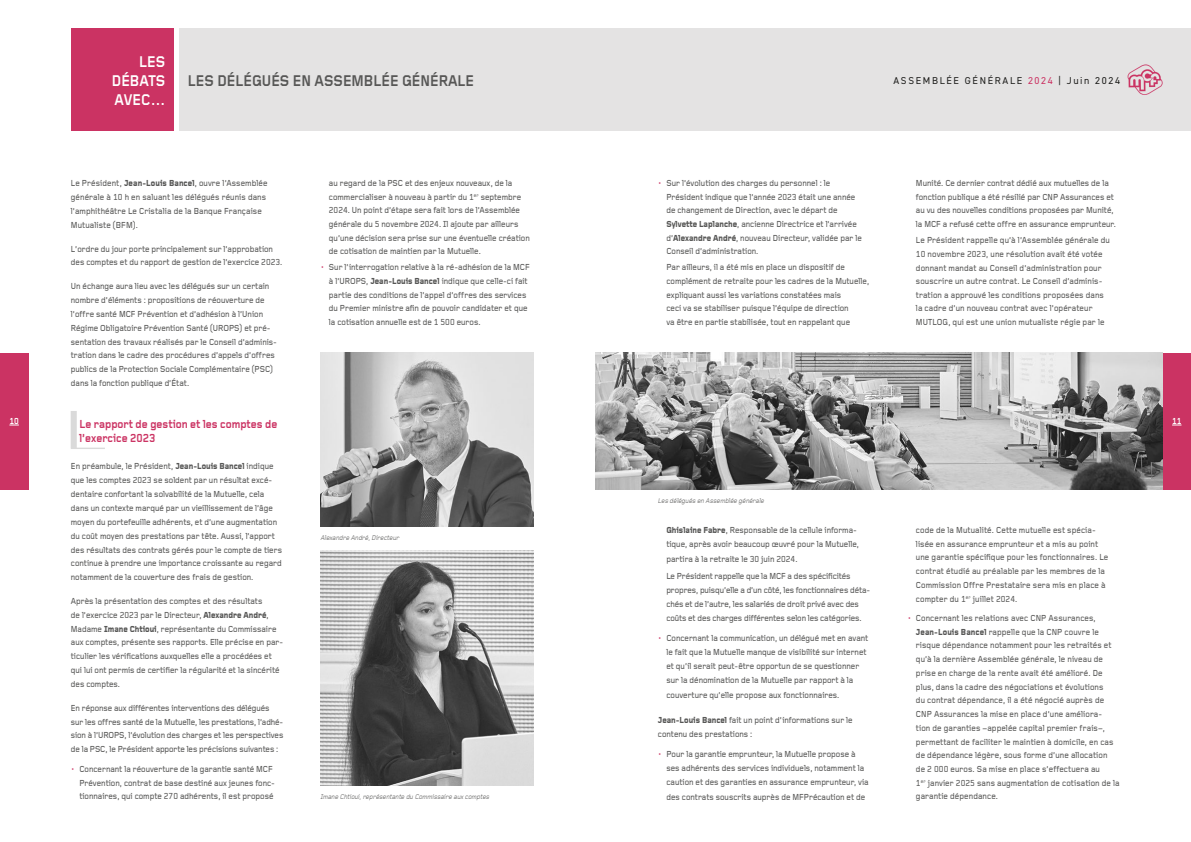
<style>
.page{position:relative;width:1191px;height:842px;background:#fff}
.page>*{position:absolute;margin:0;border:0;box-sizing:border-box;transform-origin:0 0}
.t1{font:700 16px "Foundry Gridnik";color:#575756;scale:.9 1}
.t2{font:700 16px/19.2px "Foundry Gridnik";color:#fff;text-align:justify;scale:.9 1}
.t3{font:700 12px/13.8px "Foundry Gridnik";color:#cb3363;scale:.9 1}
.t4{font:10px "DIN2014";letter-spacing:.17em;color:#1d1d1b}
.t5{font:500 9px/13.8px "Foundry Gridnik";color:#575756;scale:.9 1}
.t6{font:700 9px "Foundry Gridnik";color:#fff;scale:.9 1}
.t7{font:italic 7px "Foundry Gridnik";color:#575756;scale:.9 1}
.s1{color:#cb3363}
.s2{font-weight:800}
</style>
<div class="page">
<div style="left:1162px;top:353px;width:29px;height:136px;background:#cb3363"></div>
<div style="left:71px;top:28px;width:103px;height:103px;background:#cb3363"></div>
<div style="left:179px;top:28px;width:1012px;height:103px;background:#e4e3e3"></div>
<div style="left:0;top:353px;width:28px;height:136px;background:#cb3363"></div>
<svg style="left:1127px;top:64px;width:35px;height:31px"></svg>
<div style="left:71px;top:411px;width:6px;height:37px;background:#dadada"></div>
<hr style="left:71px;top:448px;width:34px;height:1px;background:#dadada">
<img style="left:595px;top:353px;width:567px;height:136px">
<img style="left:320px;top:551px;width:213px;height:234px">
<img style="left:320px;top:353px;width:213px;height:173px">
<h1 class="t2" style="left:112px;top:52px;width:61px;text-indent:27px">LES DÉBATS AVEC…</h1>
<h1 class="t1" style="left:188px;top:72px;width:319px">LES DÉLÉGUÉS EN ASSEMBLÉE GÉNÉRALE</h1>
<p class="t4" style="left:893px;top:75px;width:228px">ASSEMBLÉE GÉNÉRALE <span class="s1">2024</span> | Juin 2024</p>
<p class="t5" style="left:71px;top:176px;width:220px">Le Président, <span class="s2">Jean-Louis Bancel</span>, ouvre l’Assemblée générale à 10 h en saluant les délégués réunis dans l’amphithéâtre Le Cristalia de la Banque Française Mutualiste (BFM).</p>
<p class="t5" style="left:71px;top:242px;width:236px">L’ordre du jour porte principalement sur l’approbation des comptes et du rapport de gestion de l’exercice 2023.</p>
<p class="t5" style="left:71px;top:279px;width:231px">Un échange aura lieu avec les délégués sur un certain nombre d’éléments : propositions de réouverture de l’offre santé MCF Prévention et d’adhésion à l’Union Régime Obligatoire Prévention Santé (UROPS) et pré&shy;sentation des travaux réalisés par le Conseil d’adminis&shy;tration dans le cadre des procédures d’appels d’offres publics de la Protection Sociale Complémentaire (PSC) dans la fonction publique d’État.</p>
<h2 class="t3" style="left:79px;top:417px;width:221px">Le rapport de gestion et les comptes de l’exercice 2023</h2>
<p class="t5" style="left:71px;top:460px;width:236px">En préambule, le Président, <span class="s2">Jean-Louis Bancel</span> indique que les comptes 2023 se soldent par un résultat excé&shy;dentaire confortant la solvabilité de la Mutuelle, cela dans un contexte marqué par un vieillissement de l’âge moyen du portefeuille adhérents, et d’une augmentation du coût moyen des prestations par tête. Aussi, l’apport des résultats des contrats gérés pour le compte de tiers continue à prendre une importance croissante au regard notamment de la couverture des frais de gestion.</p>
<p class="t5" style="left:71px;top:594px;width:237px">Après la présentation des comptes et des résultats<br>de l’exercice 2023 par le Directeur, <span class="s2">Alexandre André</span>, Madame <span class="s2">Imane Chtioui</span>, représentante du Commissaire aux comptes, présente ses rapports. Elle précise en par&shy;ticulier les vérifications auxquelles elle a procédées et qui lui ont permis de certifier la régularité et la sincérité des comptes.</p>
<p class="t5" style="left:71px;top:701px;width:238px">En réponse aux différentes interventions des délégués sur les offres santé de la Mutuelle, les prestations, l’adhé&shy;sion à l’UROPS, l’évolution des charges et les perspectives de la PSC, le Président apporte les précisions suivantes :</p>
<p class="t5" style="left:79px;top:762px;width:219px;text-indent:-9px"><span class="s1">•</span> Concernant la réouverture de la garantie santé MCF<br>Prévention, contrat de base destiné aux jeunes fonc&shy;tionnaires, qui compte 270 adhérents, il est proposé</p>
<p class="t5" style="left:329px;top:177px;width:225px;line-height:13.5px">au regard de la PSC et des enjeux nouveaux, de la commercialiser à nouveau à partir du 1<sup>er</sup> septembre 2024. Un point d’étape sera fait lors de l’Assemblée générale du 5 novembre 2024. Il ajoute par ailleurs qu’une décision sera prise sur une éventuelle création de cotisation de maintien par la Mutuelle.</p>
<p class="t5" style="left:329px;top:261px;width:225px;line-height:13.5px;text-indent:-9px"><span class="s1">•</span> Sur l’interrogation relative à la ré-adhésion de la MCF à l’UROPS, <span class="s2">Jean-Louis Bancel</span> indique que celle-ci fait partie des conditions de l’appel d’offres des services du Premier ministre afin de pouvoir candidater et que la cotisation annuelle est de 1 500 euros.</p>
<p class="t5" style="left:666px;top:177px;width:219px;line-height:13.5px;text-indent:-9px"><span class="s1">•</span> Sur l’évolution des charges du personnel : le Président indique que l’année 2023 était une année de changement de Direction, avec le départ de <span class="s2">Sylvette Laplanche</span>, ancienne Directrice et l’arrivée d’<span class="s2">Alexandre André</span>, nouveau Directeur, validée par le Conseil d’administration.</p>
<p class="t5" style="left:666px;top:261px;width:227px;line-height:13.5px">Par ailleurs, il a été mis en place un dispositif de complément de retraite pour les cadres de la Mutuelle, expliquant aussi les variations constatées mais<br>ceci va se stabiliser puisque l’équipe de direction<br>va être en partie stabilisée, tout en rappelant que</p>
<p class="t5" style="left:916px;top:177px;width:224px;line-height:13.5px">Munité. Ce dernier contrat dédié aux mutuelles de la fonction publique a été résilié par CNP Assurances et au vu des nouvelles conditions proposées par Munité, la MCF a refusé cette offre en assurance emprunteur.</p>
<p class="t5" style="left:916px;top:234px;width:217px;line-height:13.5px">Le Président rappelle qu’à l’Assemblée générale du 10 novembre 2023, une résolution avait été votée donnant mandat au Conseil d’administration pour souscrire un autre contrat. Le Conseil d’adminis&shy;tration a approuvé les conditions proposées dans la cadre d’un nouveau contrat avec l’opérateur MUTLOG, qui est une union mutualiste régie par le</p>
<p class="t6" style="left:9px;top:416px;width:12px">10</p>
<p class="t6" style="left:1172px;top:416px;width:12px">11</p>
<p class="t7" style="left:658px;top:497px;width:121px">Les délégués en Assemblée générale</p>
<p class="t5" style="left:666px;top:523px;width:215px;line-height:14.2px"><span class="s2">Ghislaine Fabre</span>, Responsable de la cellule informa&shy;tique, après avoir beaucoup œuvré pour la Mutuelle, partira à la retraite le 30 juin 2024.</p>
<p class="t5" style="left:666px;top:569px;width:228px;line-height:14.2px">Le Président rappelle que la MCF a des spécificités propres, puisqu’elle a d’un côté, les fonctionnaires déta&shy;chés et de l’autre, les salariés de droit privé avec des coûts et des charges différentes selon les catégories.</p>
<p class="t5" style="left:666px;top:631px;width:226px;line-height:14.2px;text-indent:-9px"><span class="s1">•</span> Concernant la communication, un délégué met en avant le fait que la Mutuelle manque de visibilité sur internet et qu’il serait peut-être opportun de se questionner sur la dénomination de la Mutuelle par rapport à la couverture qu’elle propose aux fonctionnaires.</p>
<p class="t5" style="left:658px;top:713px;width:218px;line-height:14.2px"><span class="s2">Jean-Louis Bancel</span> fait un point d’informations sur le contenu des prestations :</p>
<p class="t5" style="left:666px;top:747px;width:226px;line-height:14.2px;text-indent:-9px"><span class="s1">•</span> Pour la garantie emprunteur, la Mutuelle propose à ses adhérents des services individuels, notamment la caution et des garanties en assurance emprunteur, via des contrats souscrits auprès de MFPrécaution et de</p>
<p class="t5" style="left:916px;top:523px;width:215px">code de la Mutualité. Cette mutuelle est spécia&shy;lisée en assurance emprunteur et a mis au point une garantie spécifique pour les fonctionnaires. Le contrat étudié au préalable par les membres de la Commission Offre Prestataire sera mis en place à compter du 1<sup>er</sup> juillet 2024.</p>
<p class="t5" style="left:916px;top:611px;width:228px;text-indent:-9px"><span class="s1">•</span> Concernant les relations avec CNP Assurances, <span class="s2">Jean-Louis Bancel</span> rappelle que la CNP couvre le risque dépendance notamment pour les retraités et qu’à la dernière Assemblée générale, le niveau de prise en charge de la rente avait été amélioré. De plus, dans la cadre des négociations et évolutions<br>du contrat dépendance, il a été négocié auprès de CNP Assurances la mise en place d’une améliora-<br>tion de garanties –appelée capital premier frais–, permettant de faciliter le maintien à domicile, en cas de dépendance légère, sous forme d’une allocation<br>de 2 000 euros. Sa mise en place s’effectuera au<br>1<sup>er</sup> janvier 2025 sans augmentation de cotisation de la</p>
<p class="t7" style="left:320px;top:533px;width:91px">Alexandre André,Directeur</p>
<p class="t7" style="left:320px;top:793px;width:191px">Imane Chtioui,représentante du Commissaire aux comptes</p>
<p class="t5" style="left:916px;top:790px;width:93px">garantie dépendance.</p>
</div>
